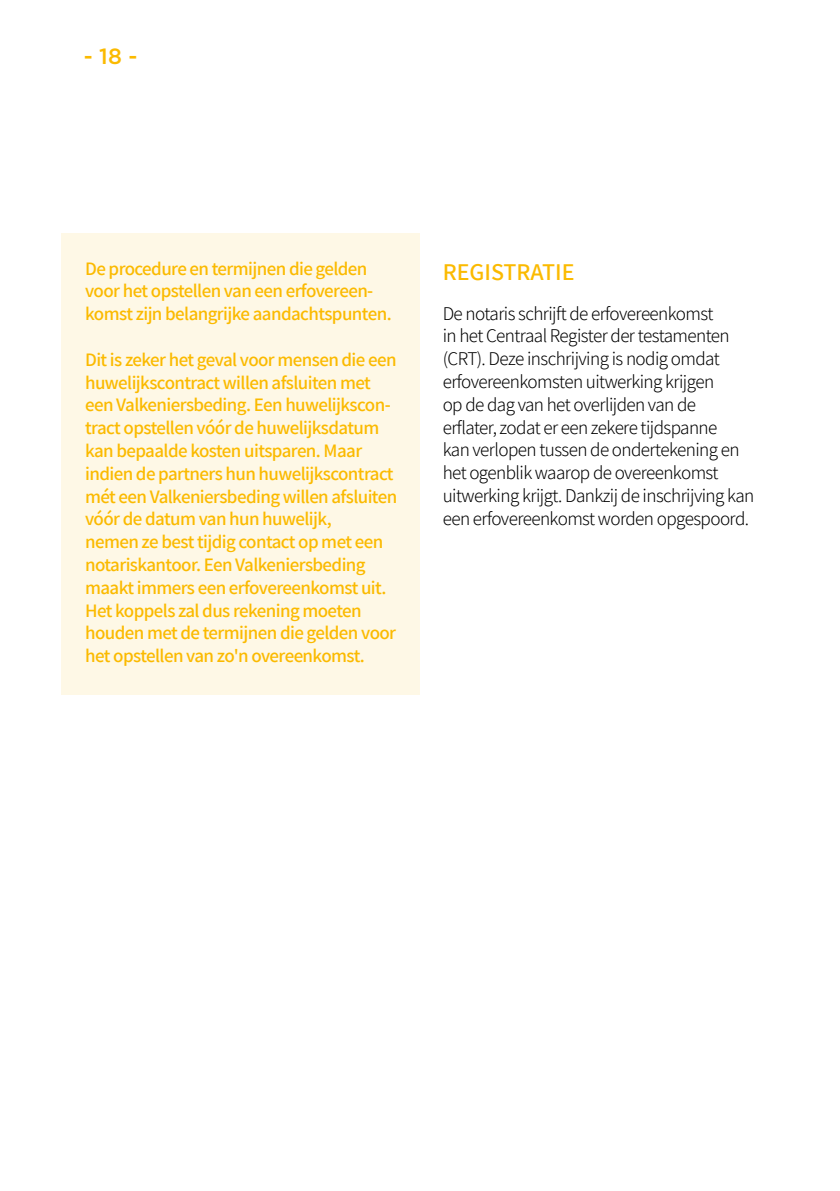
<style>
.page{position:relative;width:840px;height:1191px;background:#fff}
.page>*{position:absolute;margin:0;border:0;box-sizing:border-box;transform-origin:0 0}
.t1{font:600 24px "Assistant";color:#fbba00}
.t2{font:500 22px "Gotham";color:#fbba00}
.t3{font:600 19px/22.8px "Assistant";letter-spacing:-.03em;color:#fbba00}
.t4{font:300 19px/22.8px "Assistant";letter-spacing:-.03em;color:#000}
</style>
<div class="page">
<div style="left:61px;top:233px;width:359px;height:461px;background:#fef8e6"></div>
<p class="t2" style="left:84px;top:42px;width:55px">- 18 -</p>
<p class="t3" style="left:85px;top:256px;width:308px">De procedure en termijnen die gelden voor het opstellen van een erfovereen&shy;komst zijn belangrijke aandachtspunten.</p>
<p class="t3" style="left:85px;top:347px;width:313px">Dit is zeker het geval voor mensen die een huwelijkscontract willen afsluiten met een Valkeniersbeding. Een huwelijkscon&shy;tract opstellen vóór de huwelijksdatum kan bepaalde kosten uitsparen. Maar indien de partners hun huwelijkscontract mét een Valkeniersbeding willen afsluiten vóór de datum van hun huwelijk,<br>nemen ze best tijdig contact op met een notariskantoor. Een Valkeniersbeding maakt immers een erfovereenkomst uit.<br>Het koppels zal dus rekening moeten houden met de termijnen die gelden voor het opstellen van zo'n overeenkomst.</p>
<p class="t1" style="left:442px;top:255px;width:133px">REGISTRATIE</p>
<p class="t4" style="left:442px;top:301px;width:313px">De notaris schrijft de erfovereenkomst<br>in het Centraal Register der testamenten (CRT). Deze inschrijving is nodig omdat erfovereenkomsten uitwerking krijgen<br>op de dag van het overlijden van de erflater, zodat er een zekere tijdspanne<br>kan verlopen tussen de ondertekening en het ogenblik waarop de overeenkomst uitwerking krijgt. Dankzij de inschrijving kan een erfovereenkomst worden opgespoord.</p>
</div>
